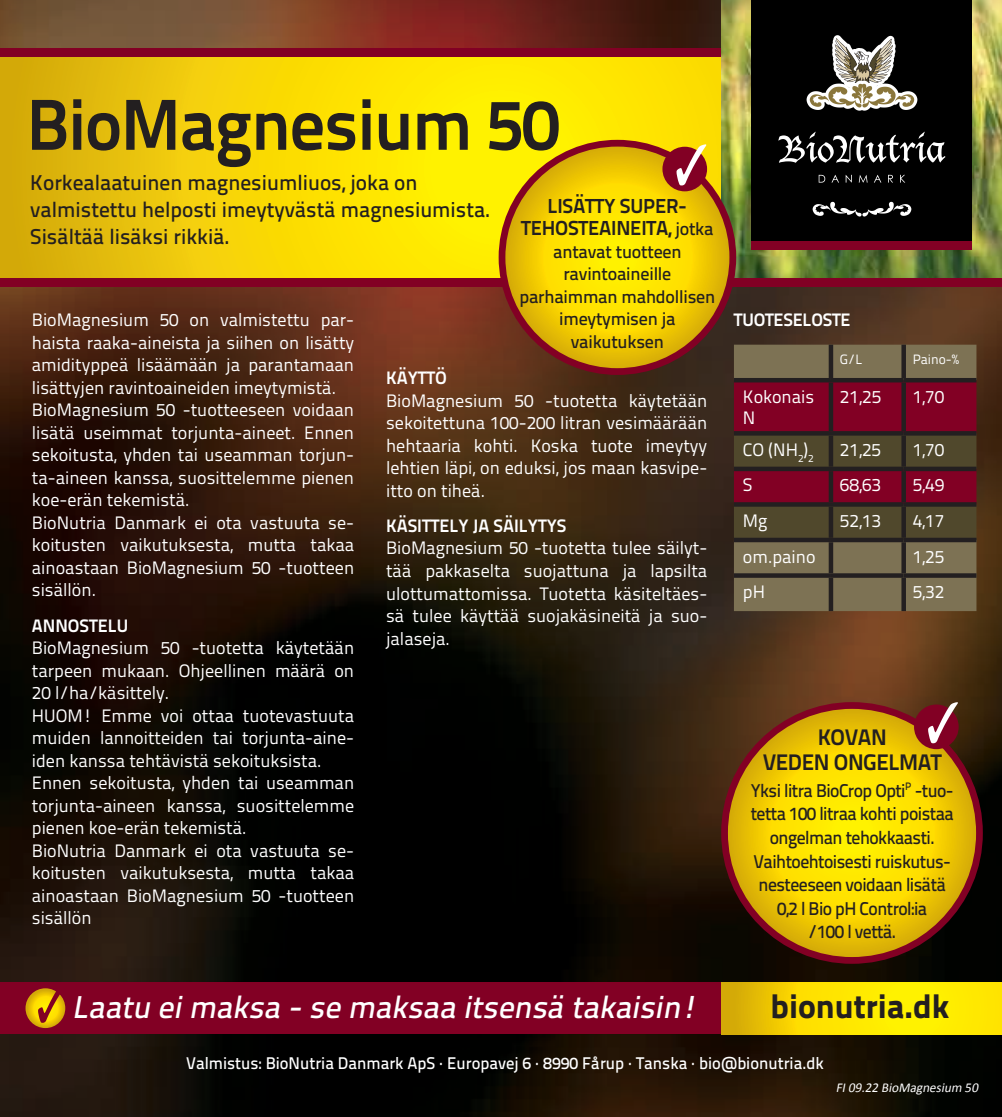
<style>
.page{position:relative;width:1002px;height:1117px;background:#fff}
.page>*{position:absolute;margin:0;border:0;box-sizing:border-box;transform-origin:0 0}
.t1{font:700 72px "Titillium Text 22 L";letter-spacing:-.02em;color:#231f20}
.t2{font:800 33.75px "Titillium Text 22 L";color:#231f20}
.t3{font:italic 500 31.5px "Titillium Text 22 L";color:#fff}
.t4{font:700 22.5px/24.8px "Titillium Text 22 L";letter-spacing:-.02em;color:#231f20;text-align:center}
.t5{font:500 21.38px/27px "Titillium Text 22 L";color:#231f20}
.t6{font:700 20.25px/22.5px "Titillium Text 22 L";letter-spacing:-.01em;color:#231f20;text-align:center}
.t7{font:500 18.45px/23.6px "Titillium Text 22 L";letter-spacing:-.03em;color:#231f20;text-align:center;scale:.96 1}
.t8{font:18px/22.5px "Titillium Text 22 L";color:#fff}
.t9{font:500 18px/22.5px "Titillium Text 22 L";letter-spacing:-.01em;color:#231f20;text-align:center}
.t10{font:700 18px "Titillium Text 22 L";color:#fff}
.t11{font:500 16.88px "Titillium Text 22 L";color:#fff}
.t12{font:italic 13.5px "Calibri";color:#fff}
.t13{font:13.5px "Titillium Text 22 L";color:#fff}
.s1{font-weight:500;font-size:18px}
</style>
<div class="page">
<img style="left:0;top:0;width:1001px;height:1116px">
<svg style="left:0;top:57px;width:721px;height:220px;background:#f3d505"></svg>
<div style="left:0;top:48px;width:1001px;height:9px;background:#820024"></div>
<img style="left:721px;top:0;width:280px;height:277px">
<div style="left:751px;top:0;width:221px;height:243px;background:#000"></div>
<div style="left:751px;top:241px;width:221px;height:8px;background:#820024"></div>
<svg style="left:806px;top:35px;width:111px;height:76px"></svg>
<svg style="left:812px;top:201px;width:99px;height:15px"></svg>
<svg style="left:778px;top:131px;width:167px;height:32px"></svg>
<svg style="left:818px;top:175px;width:7px;height:7px"></svg>
<svg style="left:831px;top:175px;width:7px;height:7px"></svg>
<svg style="left:845px;top:175px;width:6px;height:7px"></svg>
<svg style="left:858px;top:175px;width:9px;height:7px"></svg>
<svg style="left:874px;top:175px;width:7px;height:7px"></svg>
<svg style="left:888px;top:175px;width:4px;height:7px"></svg>
<svg style="left:900px;top:175px;width:5px;height:7px"></svg>
<div style="left:0;top:277px;width:1001px;height:9px;background:#820024"></div>
<div style="left:0;top:982px;width:734px;height:51px;background:#820024"></div>
<svg style="left:721px;top:982px;width:280px;height:51px;background:#f8de00"></svg>
<svg style="left:26px;top:988px;width:39px;height:39px"></svg>
<svg style="left:38px;top:988px;width:27px;height:34px"></svg>
<div style="left:733px;top:344px;width:243px;height:267px;background:#7d7254"></div>
<svg style="left:733px;top:382px;width:243px;height:155px;background:#6a1f27"></svg>
<div style="left:828px;top:344px;width:5px;height:34px;background:#231f20"></div>
<svg style="left:901px;top:344px;width:4px;height:34px"></svg>
<hr style="left:733px;top:378px;width:97px;height:4px;background:#231f20">
<hr style="left:830px;top:378px;width:73px;height:4px;background:#231f20">
<div style="left:828px;top:382px;width:5px;height:49px;background:#231f20"></div>
<hr style="left:903px;top:378px;width:73px;height:4px;background:#231f20">
<svg style="left:901px;top:382px;width:4px;height:49px"></svg>
<hr style="left:733px;top:431px;width:97px;height:4px;background:#231f20">
<hr style="left:830px;top:431px;width:73px;height:4px;background:#231f20">
<div style="left:828px;top:435px;width:5px;height:31px;background:#231f20"></div>
<hr style="left:903px;top:431px;width:73px;height:4px;background:#231f20">
<svg style="left:901px;top:435px;width:4px;height:31px"></svg>
<div style="left:733px;top:466px;width:97px;height:5px;background:#231f20"></div>
<div style="left:830px;top:466px;width:73px;height:5px;background:#231f20"></div>
<div style="left:828px;top:471px;width:5px;height:31px;background:#231f20"></div>
<div style="left:903px;top:466px;width:73px;height:5px;background:#231f20"></div>
<svg style="left:901px;top:471px;width:4px;height:31px"></svg>
<svg style="left:733px;top:502px;width:97px;height:4px"></svg>
<svg style="left:830px;top:502px;width:73px;height:4px"></svg>
<div style="left:828px;top:506px;width:5px;height:31px;background:#231f20"></div>
<svg style="left:903px;top:502px;width:73px;height:4px"></svg>
<svg style="left:901px;top:506px;width:4px;height:31px"></svg>
<div style="left:733px;top:537px;width:97px;height:5px;background:#231f20"></div>
<div style="left:830px;top:537px;width:73px;height:5px;background:#231f20"></div>
<div style="left:828px;top:542px;width:5px;height:31px;background:#231f20"></div>
<div style="left:903px;top:537px;width:73px;height:5px;background:#231f20"></div>
<svg style="left:901px;top:542px;width:4px;height:31px"></svg>
<svg style="left:733px;top:573px;width:97px;height:4px"></svg>
<svg style="left:830px;top:573px;width:73px;height:4px"></svg>
<div style="left:828px;top:577px;width:5px;height:34px;background:#231f20"></div>
<svg style="left:903px;top:573px;width:73px;height:4px"></svg>
<svg style="left:901px;top:577px;width:4px;height:34px"></svg>
<svg style="left:724px;top:705px;width:255px;height:255px;background:#eec802"></svg>
<div style="left:721px;top:702px;width:261px;height:261px;border:7px solid #820024;border-radius:50%"></div>
<div style="left:913px;top:704px;width:45px;height:45px;background:#820024;border-radius:50%"></div>
<svg style="left:927px;top:702px;width:30px;height:41px"></svg>
<svg style="left:502px;top:143px;width:230px;height:228px;background:#dcb706"></svg>
<div style="left:498px;top:140px;width:238px;height:235px;border:7px solid #820024;border-radius:50%"></div>
<div style="left:662px;top:147px;width:45px;height:44px;background:#820024;border-radius:50%"></div>
<svg style="left:676px;top:144px;width:30px;height:41px"></svg>
<h1 class="t1" style="left:27px;top:69px;width:534px">BioMagnesium 50</h1>
<p class="t5" style="left:30px;top:167px;width:462px">Korkealaatuinen magnesiumliuos, joka on valmistettu helposti imeytyvästä magnesiumista.<br>Sisältää lisäksi rikkiä.</p>
<p class="t6" style="left:521px;top:193px;width:194px">LISÄTTY SUPER-<br>TEHOSTEAINEITA, <span class="s1">jotka</span></p>
<p class="t9" style="left:519px;top:239px;width:197px">antavat tuotteen ravintoaineille parhaimman mahdollisen imeytymisen ja vaikutuksen</p>
<p class="t8" style="left:32px;top:308px;width:324px">BioMagnesium 50 on valmistettu par&shy;haista raaka-aineista ja siihen on lisätty amidityppeä lisäämään ja parantamaan lisättyjen ravintoaineiden imeytymistä.<br>BioMagnesium 50 -tuotteeseen voidaan lisätä useimmat torjunta-aineet. Ennen sekoitusta, yhden tai useamman torjun&shy;ta-aineen kanssa, suosittelemme pienen koe-erän tekemistä.<br>BioNutria Danmark ei ota vastuuta se&shy;koitusten vaikutuksesta, mutta takaa ainoastaan BioMagnesium 50 -tuotteen sisällön.</p>
<p class="t10" style="left:32px;top:611px;width:98px">ANNOSTELU</p>
<p class="t8" style="left:32px;top:635px;width:324px">BioMagnesium 50 -tuotetta käytetään tarpeen mukaan. Ohjeellinen määrä on 20 l/ha/käsittely.<br>HUOM! Emme voi ottaa tuotevastuuta muiden lannoitteiden tai torjunta-aine&shy;iden kanssa tehtävistä sekoituksista.<br>Ennen sekoitusta, yhden tai useamman torjunta-aineen kanssa, suosittelemme pienen koe-erän tekemistä.<br>BioNutria Danmark ei ota vastuuta se&shy;koitusten vaikutuksesta, mutta takaa ainoastaan BioMagnesium 50 -tuotteen sisällön</p>
<p class="t10" style="left:386px;top:364px;width:62px">KÄYTTÖ</p>
<p class="t8" style="left:386px;top:388px;width:323px;text-align:justify">BioMagnesium 50 -tuotetta käytetään sekoitettuna 100-200 litran vesimäärään hehtaaria kohti. Koska tuote imeytyy lehtien läpi, on eduksi, jos maan kasvipe&shy;itto on tiheä.</p>
<p class="t10" style="left:386px;top:511px;width:182px">KÄSITTELY JA SÄILYTYS</p>
<p class="t8" style="left:386px;top:536px;width:323px;text-align:justify">BioMagnesium 50 -tuotetta tulee säilyt&shy;tää pakkaselta suojattuna ja lapsilta ulottumattomissa. Tuotetta käsiteltäes&shy;sä tulee käyttää suojakäsineitä ja suo&shy;jalaseja.</p>
<p class="t10" style="left:733px;top:306px;width:118px">TUOTESELOSTE</p>
<p class="t13" style="left:839px;top:349px;width:24px">G/L</p>
<p class="t13" style="left:912px;top:349px;width:48px">Paino-%</p>
<p class="t8" style="left:742px;top:384px;width:73px;line-height:21.6px">Kokonais<br>N</p>
<p class="t8" style="left:839px;top:384px;width:43px">21,25</p>
<p class="t8" style="left:912px;top:384px;width:33px">1,70</p>
<p class="t8" style="left:742px;top:437px;width:72px">CO (NH<sub>2</sub>)<sub>2</sub></p>
<p class="t8" style="left:839px;top:437px;width:43px">21,25</p>
<p class="t8" style="left:912px;top:437px;width:33px">1,70</p>
<p class="t8" style="left:742px;top:473px;width:11px">S</p>
<p class="t8" style="left:839px;top:473px;width:43px">68,63</p>
<p class="t8" style="left:912px;top:473px;width:33px">5,49</p>
<p class="t8" style="left:742px;top:508px;width:26px">Mg</p>
<p class="t8" style="left:839px;top:508px;width:43px">52,13</p>
<p class="t8" style="left:912px;top:508px;width:33px">4,17</p>
<p class="t8" style="left:742px;top:544px;width:74px">om.paino</p>
<p class="t8" style="left:912px;top:544px;width:33px">1,25</p>
<p class="t8" style="left:742px;top:579px;width:24px">pH</p>
<p class="t8" style="left:912px;top:579px;width:33px">5,32</p>
<p class="t4" style="left:762px;top:723px;width:181px">KOVAN<br>VEDEN ONGELMAT</p>
<p class="t7" style="left:750px;top:777px;width:213px">Yksi litra BioCrop Opti<sup>P</sup> -tuo&shy;tetta 100 litraa kohti poistaa ongelman tehokkaasti.<br>Vaihtoehtoisesti ruiskutus&shy;nesteeseen voidaan lisätä<br>0,2 l Bio pH Control:ia<br>/100 l vettä.</p>
<h3 class="t3" style="left:72px;top:983px;width:633px">Laatu eimaksa -se maksaa itsensä takaisin!</h3>
<h2 class="t2" style="left:770px;top:979px;width:180px">bionutria.dk</h2>
<p class="t11" style="left:186px;top:1050px;width:639px">Valmistus: BioNutria Danmark ApS · Europavej 6 · 8990 Fårup · Tanska · bio@bionutria.dk</p>
<p class="t12" style="left:835px;top:1077px;width:147px">FI09.22 BioMagnesium 50</p>
</div>
